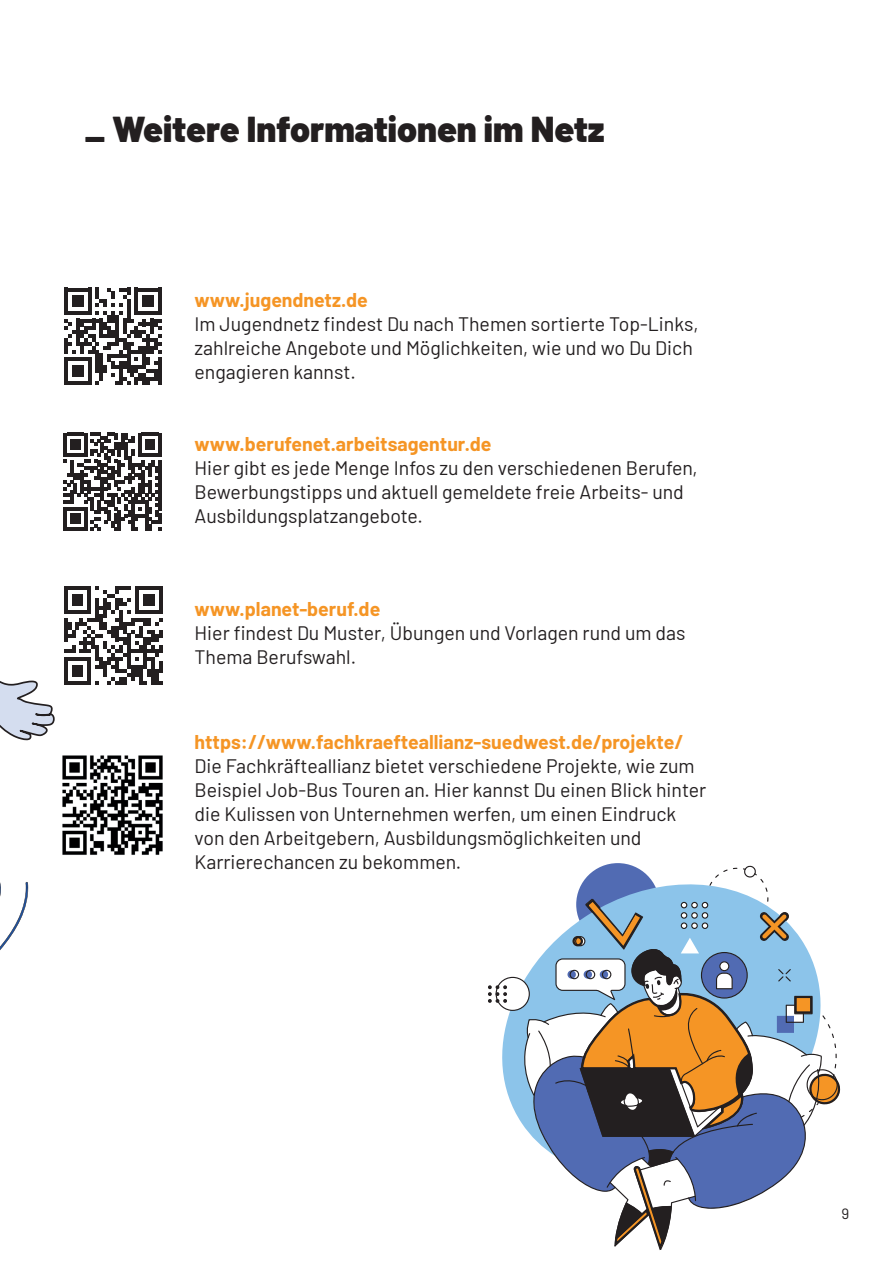
<style>
.page{position:relative;width:893px;height:1263px;background:#fff}
.page>*{position:absolute;margin:0;border:0;box-sizing:border-box;transform-origin:0 0}
.t1{font:900 36px "Barlow";color:#231f20}
.t2{font:19.5px/24px "Barlow";color:#231f20}
.t3{font:700 19.5px "Barlow";color:#f59525}
.t4{font:15px "Barlow";color:#231f20}
</style>
<div class="page">
<img style="left:62px;top:755px;width:101px;height:100px">
<svg style="left:64px;top:586px;width:99px;height:99px"></svg>
<svg style="left:64px;top:433px;width:98px;height:98px"></svg>
<svg style="left:64px;top:288px;width:98px;height:97px"></svg>
<svg style="left:488px;top:865px;width:353px;height:385px"></svg>
<svg style="left:0;top:680px;width:55px;height:270px"></svg>
<h1 class="t1" style="left:85px;top:102px;width:521px">_ Weitere Informationen im Netz</h1>
<p class="t3" style="left:195px;top:285px;width:175px">www.jugendnetz.de</p>
<p class="t2" style="left:195px;top:310px;width:506px">Im Jugendnetz findest Du nach Themen sortierte Top-Links, zahlreiche Angebote und Möglichkeiten, wie und wo Du Dich engagieren kannst.</p>
<p class="t3" style="left:195px;top:429px;width:298px">www.berufenet.arbeitsagentur.de</p>
<p class="t2" style="left:195px;top:454px;width:505px">Hier gibt es jede Menge Infos zu den verschiedenen Berufen,<br>Bewerbungstipps und aktuell gemeldete freie Arbeits- und<br>Ausbildungsplatzangebote.</p>
<p class="t3" style="left:195px;top:594px;width:187px">www.planet-beruf.de</p>
<p class="t2" style="left:195px;top:619px;width:492px">Hier findest Du Muster, Übungen und Vorlagen rund um das<br>Thema Berufswahl.</p>
<p class="t3" style="left:195px;top:727px;width:491px">https://www.fachkraefteallianz-suedwest.de/projekte/</p>
<p class="t2" style="left:195px;top:752px;width:513px">Die Fachkräfteallianz bietet verschiedene Projekte, wie zum Beispiel Job-Bus Touren an. Hier kannst Du einen Blick hinter die Kulissen von Unternehmen werfen, um einen Eindruck von den Arbeitgebern, Ausbildungsmöglichkeiten und Karrierechancen zu bekommen.</p>
<p class="t4" style="left:842px;top:1203px;width:9px">9</p>
</div>
